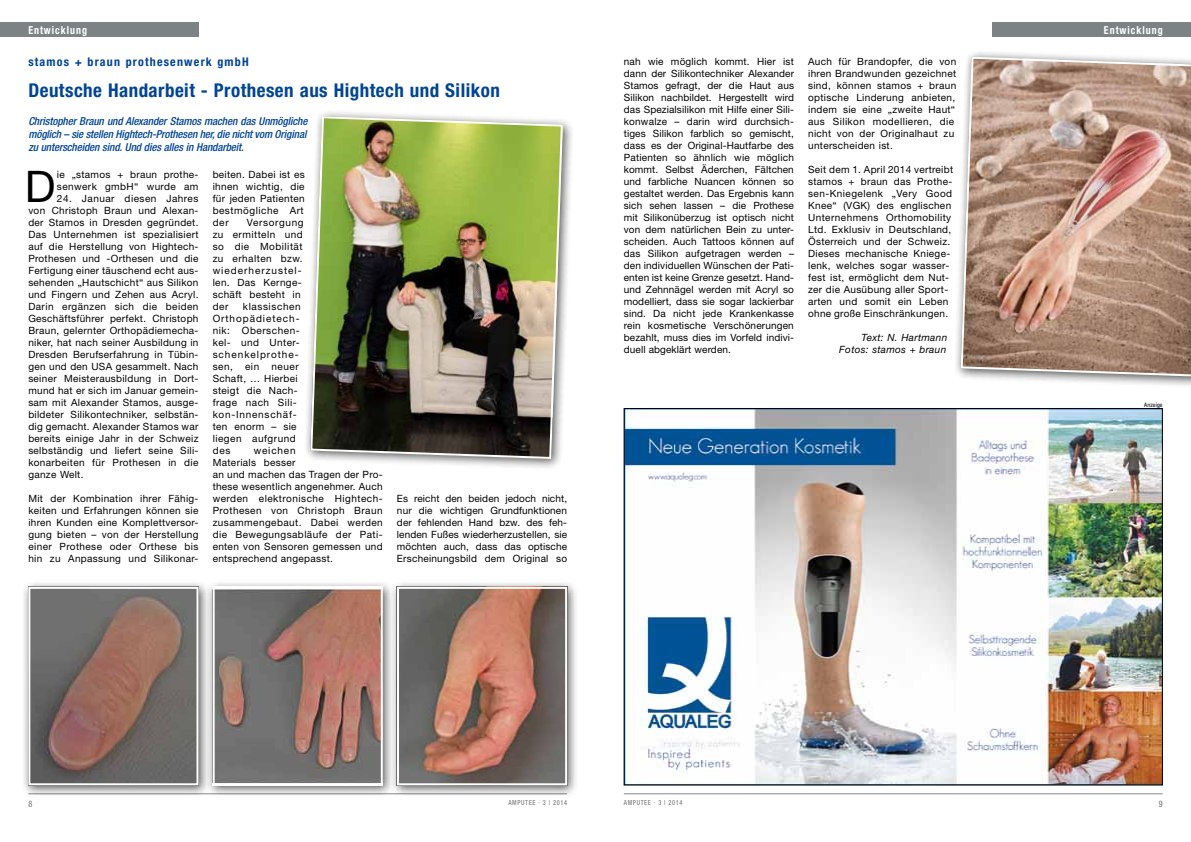
<style>
.page{position:relative;width:1191px;height:842px;background:#fff}
.page>*{position:absolute;margin:0;border:0;box-sizing:border-box;transform-origin:0 0}
.t1{font:43.6px "Helvetica Neue";color:#000}
.t2{font:700 condensed 19px "Helvetica Neue";letter-spacing:.025em;color:#004494}
.t3{font:700 condensed 12px "Helvetica Neue";letter-spacing:.1em;color:#004494}
.t4{font:italic 500 condensed 11px/13.2px "Helvetica Neue";letter-spacing:-.01em;color:#004494;text-align:justify}
.t5{font:700 condensed 11px "Helvetica Neue";letter-spacing:.1em;color:#fff;scale:.9 1}
.t6{font:10px/12px "Helvetica Neue";letter-spacing:.03em;color:#000;text-align:justify}
.t7{font:10px/12px "Helvetica Neue";letter-spacing:.05em;color:#000}
.t8{font:italic 10px/12px "Helvetica Neue";letter-spacing:.03em;color:#000;text-align:right}
.t9{font:500 condensed 9px "Helvetica Neue";color:#87888a;scale:.9 1}
.t10{font:500 condensed 7px "Helvetica Neue";letter-spacing:.1em;color:#87888a;scale:.9 1}
.t11{font:condensed 6px "Helvetica Neue";letter-spacing:.025em;color:#000}
</style>
<div class="page">
<hr style="left:624px;top:793px;width:538px;height:1px;background:#87888a">
<div style="left:992px;top:23px;width:199px;height:14px;background:#7c8384"></div>
<div style="left:303px;top:109px;width:271px;height:361px;background:#000;opacity:.65"></div>
<img style="left:309px;top:115px;width:255px;height:345px">
<div style="left:0;top:23px;width:198px;height:14px;background:#7c8384"></div>
<div style="left:21px;top:579px;width:189px;height:218px;background:#000;opacity:.65"></div>
<img style="left:31px;top:590px;width:164px;height:192px">
<div style="left:28px;top:587px;width:170px;height:198px;border:2px solid #fff"></div>
<div style="left:205px;top:579px;width:189px;height:218px;background:#000;opacity:.65"></div>
<img style="left:216px;top:590px;width:164px;height:192px">
<div style="left:213px;top:587px;width:170px;height:198px;border:2px solid #fff"></div>
<div style="left:389px;top:579px;width:189px;height:218px;background:#000;opacity:.65"></div>
<img style="left:400px;top:590px;width:164px;height:192px">
<div style="left:397px;top:587px;width:170px;height:198px;border:2px solid #fff"></div>
<div style="left:953px;top:50px;width:238px;height:338px;background:#000;opacity:.65"></div>
<svg style="left:959px;top:56px;width:232px;height:322px;background:#b79786"></svg>
<img style="left:626px;top:410px;width:534px;height:373px">
<p class="t5" style="left:28px;top:23px;width:67px">Entwicklung</p>
<p class="t3" style="left:28px;top:54px;width:222px">stamos + braun prothesenwerk gmbH</p>
<h2 class="t2" style="left:28px;top:79px;width:473px">Deutsche Handarbeit - Prothesen aus Hightech und Silikon</h2>
<p class="t4" style="left:28px;top:114px;width:280px">Christopher Braun und Alexander Stamos machen das Unmögliche möglich – sie stellen Hightech-Prothesen her, die nicht vom Original zu unterscheiden sind. Und dies alles in Handarbeit.</p>
<p class="t6" style="left:213px;top:168px;width:94px">beiten. Dabei ist es ihnen wichtig, die für jeden Patienten bestmögliche Art der</p>
<h1 class="t1" style="left:25px;top:160px;width:32px">D</h1>
<p class="t6" style="left:57px;top:168px;width:143px">ie „stamos + braun prothe&shy;senwerk gmbH“ wurde am</p>
<p class="t6" style="left:28px;top:192px;width:172px;text-indent:29px">24. Januar diesen Jahres von Christoph Braun und Alexan&shy;der Stamos in Dresden gegründet.<br>Das Unternehmen ist spezialisiert auf die Herstellung von Hightech-Prothesen und -Orthesen und die Fertigung einer täuschend echt aus&shy;sehenden „Hautschicht“ aus Silikon und Fingern und Zehen aus Acryl.<br>Darin ergänzen sich die beiden Geschäftsführer perfekt. Christoph Braun, gelernter Orthopädiemecha&shy;niker, hat nach seiner Ausbildung in Dresden Berufserfahrung in Tübin&shy;gen und den USA gesammelt. Nach seiner Meisterausbildung in Dort&shy;mund hat er sich im Januar gemein&shy;sam mit Alexander Stamos, ausge&shy;bildeter Silikontechniker, selbstän&shy;dig gemacht. Alexander Stamos war bereits einige Jahr in der Schweiz selbständig und liefert seine Sili&shy;konarbeiten für Prothesen in die ganze Welt.</p>
<p class="t6" style="left:28px;top:492px;width:172px">Mit der Kombination ihrer Fähig&shy;keiten und Erfahrungen können sie ihren Kunden eine Komplettversor&shy;gung bieten – von der Herstellung einer Prothese oder Orthese bis hin zu Anpassung und Silikonar-</p>
<p class="t6" style="left:213px;top:216px;width:92px;text-align:left;text-indent:34px">Versorgung zu ermitteln und so die Mobilität zu erhalten bzw. wiederherzustel&shy;len. Das Kernge&shy;schäft besteht in der</p>
<p class="t7" style="left:213px;top:300px;width:89px;text-indent:30px">klassischen<br>Orthopädietech&shy;nik: Oberschen&shy;kel- und Unter&shy;schenkelprothe&shy;sen, ein neuer<br>Schaft, … Hierbei steigt die Nach&shy;frage nach Sili&shy;kon-Innenschäf&shy;ten enorm – sie liegen aufgrund des</p>
<p class="t6" style="left:213px;top:444px;width:172px;text-align:left;text-indent:41px">weichen<br>Materials besser<br>an und machen das Tragen der Pro&shy;these wesentlich angenehmer. Auch werden elektronische Hightech-<br>Prothesen von Christoph Braun zusammengebaut. Dabei werden die Bewegungsabläufe der Pati&shy;enten von Sensoren gemessen und entsprechend angepasst.</p>
<p class="t6" style="left:397px;top:492px;width:172px">Es reicht den beiden jedoch nicht, nur die wichtigen Grundfunktionen der fehlenden Hand bzw. des feh&shy;lenden Fußes wiederherzustellen, sie möchten auch, dass das optische Erscheinungsbild dem Original so</p>
<p class="t6" style="left:624px;top:55px;width:172px">nah wie möglich kommt. Hier ist dann der Silikontechniker Alexander Stamos gefragt, der die Haut aus Silikon nachbildet. Hergestellt wird das Spezialsilikon mit Hilfe einer Sili&shy;konwalze – darin wird durchsich&shy;tiges Silikon farblich so gemischt, dass es der Original-Hautfarbe des Patienten so ähnlich wie möglich kommt. Selbst Äderchen, Fältchen und farbliche Nuancen können so gestaltet werden. Das Ergebnis kann sich sehen lassen – die Prothese mit Silikonüberzug ist optisch nicht von dem natürlichen Bein zu unter&shy;scheiden. Auch Tattoos können auf das Silikon aufgetragen werden – den individuellen Wünschen der Pati&shy;enten ist keine Grenze gesetzt. Hand&shy;und Zehnnägel werden mit Acryl so modelliert, dass sie sogar lackierbar sind. Da nicht jede Krankenkasse rein kosmetische Verschönerungen bezahlt, muss dies im Vorfeld indivi&shy;duell abgeklärt werden.</p>
<p class="t6" style="left:808px;top:55px;width:150px;text-align:left">Auch für Brandopfer, die von ihren Brandwunden gezeichnet sind, können stamos + braun optische Linderung anbieten, indem sie eine „zweite Haut“ aus Silikon modellieren, die nicht von der Originalhaut zu unterscheiden ist.</p>
<p class="t6" style="left:808px;top:163px;width:146px;text-align:left">Seit dem 1. April 2014 vertreibt stamos + braun das Prothe&shy;sen-Kniegelenk „Very Good<br>Knee“ (VGK) des englischen<br>Unternehmens Orthomobility<br>Ltd. Exklusiv in Deutschland,<br>Österreich und der Schweiz.<br>Dieses mechanische Kniege&shy;lenk, welches sogar wasser&shy;fest ist, ermöglicht dem Nut&shy;zer die Ausübung aller Sport&shy;arten und somit ein Leben ohne große Einschränkungen.</p>
<p class="t8" style="left:839px;top:331px;width:109px">Text: N. Hartmann<br>Fotos: stamos + braun</p>
<p class="t5" style="left:1104px;top:23px;width:67px">Entwicklung</p>
<p class="t11" style="left:1144px;top:401px;width:20px">Anzeige</p>
<p class="t9" style="left:28px;top:798px;width:6px">8</p>
<p class="t10" style="left:508px;top:798px;width:67px">AMPUTEE · 3 | 2014</p>
<p class="t10" style="left:624px;top:798px;width:67px">AMPUTEE · 3 | 2014</p>
<p class="t9" style="left:1158px;top:798px;width:6px">9</p>
</div>
